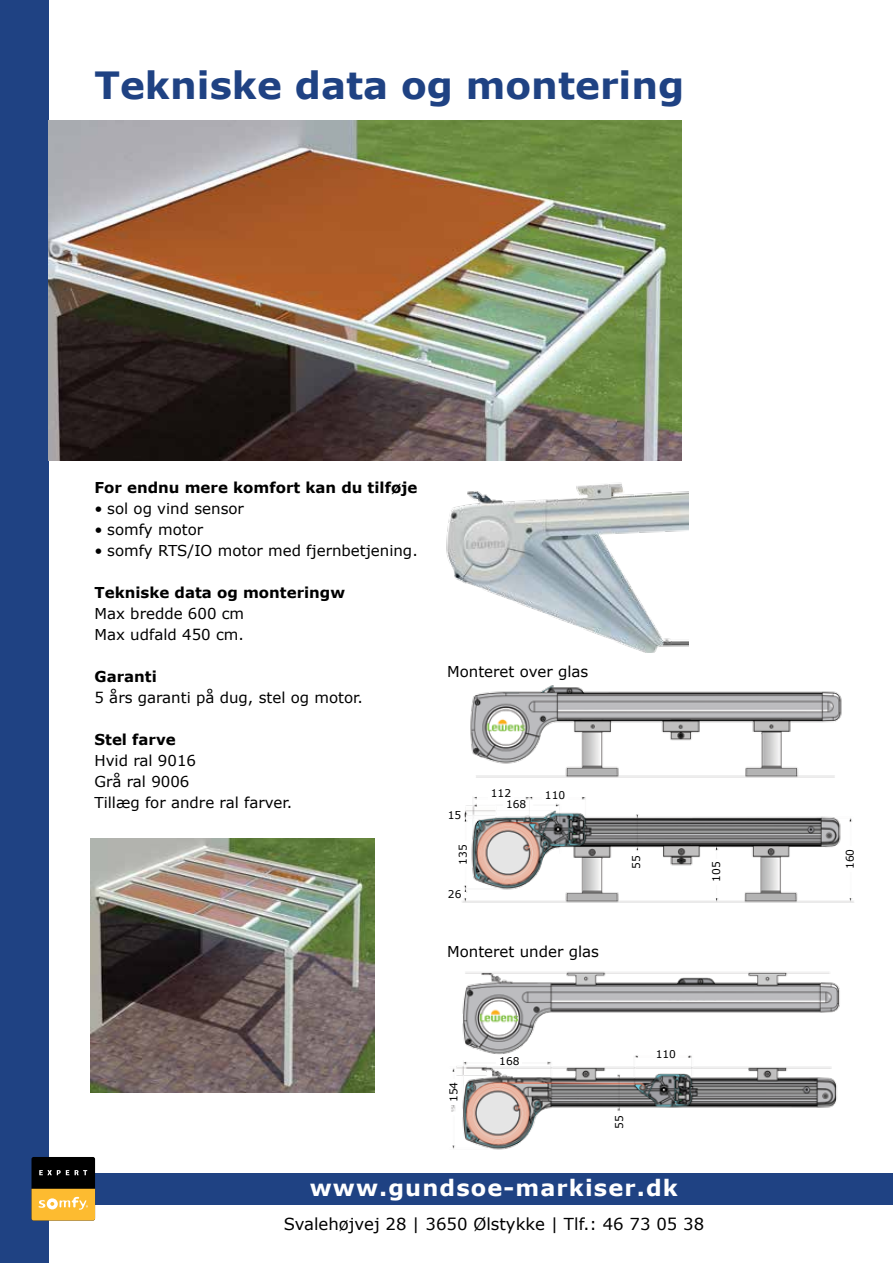
<style>
.page{position:relative;width:893px;height:1263px;background:#fff}
.page>*{position:absolute;margin:0;border:0;box-sizing:border-box;transform-origin:0 0}
.t1{font:700 37.5px "Verdana";color:#1f4283}
.t2{font:700 22.5px "Verdana";letter-spacing:.05em;color:#fff}
.t3{font:16.5px "Verdana";color:#000}
.t4{font:15px/21px "Verdana";color:#000}
.t5{font:700 15px "Verdana";color:#000}
.t6{font:10.65px "Verdana";color:#000}
</style>
<div class="page">
<div style="left:38px;top:1173px;width:855px;height:32px;background:#1f4283"></div>
<div style="left:0;top:0;width:48px;height:1263px;background:#1f4283"></div>
<img style="left:446px;top:482px;width:243px;height:170px">
<img style="left:90px;top:838px;width:284px;height:254px">
<div style="left:32px;top:1157px;width:63px;height:63px;background:#000;border-radius:2px"></div>
<svg style="left:39px;top:1170px;width:30px;height:5px"></svg>
<svg style="left:75px;top:1170px;width:12px;height:5px"></svg>
<svg style="left:32px;top:1189px;width:63px;height:31px;background:#fdc247"></svg>
<img style="left:48px;top:120px;width:633px;height:340px">
<img style="left:462px;top:685px;width:392px;height:218px">
<div style="left:843px;top:846px;width:13px;height:25px;background:#fff"></div>
<div style="left:709px;top:859px;width:14px;height:25px;background:#fff"></div>
<div style="left:542px;top:788px;width:26px;height:13px;background:#fff"></div>
<div style="left:488px;top:787px;width:26px;height:13px;background:#fff"></div>
<div style="left:503px;top:800px;width:26px;height:8px;background:#fff"></div>
<div style="left:456px;top:842px;width:14px;height:25px;background:#fff"></div>
<div style="left:445px;top:808px;width:19px;height:13px;background:#fff"></div>
<div style="left:630px;top:853px;width:13px;height:18px;background:#fff"></div>
<div style="left:445px;top:890px;width:19px;height:8px;background:#fff"></div>
<img style="left:451px;top:971px;width:389px;height:179px">
<div style="left:656px;top:1049px;width:22px;height:14px;background:#fff"></div>
<div style="left:612px;top:1113px;width:14px;height:18px;background:#fff"></div>
<div style="left:447px;top:1079px;width:13px;height:26px;background:#fff"></div>
<div style="left:497px;top:1057px;width:25px;height:8px;background:#fff"></div>
<h1 class="t1" style="left:94px;top:59px;width:591px">Tekniske data og montering</h1>
<p class="t5" style="left:94px;top:477px;width:324px">For endnu mere komfort kan du tilføje</p>
<p class="t4" style="left:94px;top:498px;width:151px">• sol og vind sensor</p>
<p class="t4" style="left:94px;top:519px;width:110px">• somfy motor</p>
<p class="t4" style="left:94px;top:540px;width:325px">• somfy RTS/IO motor med fjernbetjening.</p>
<p class="t5" style="left:94px;top:582px;width:252px">Tekniske data og monteringw</p>
<p class="t4" style="left:94px;top:603px;width:151px">Max bredde 600 cm<br>Max udfald 450 cm.</p>
<p class="t5" style="left:94px;top:666px;width:64px">Garanti</p>
<p class="t4" style="left:94px;top:687px;width:270px">5 års garanti på dug, stel og motor.</p>
<p class="t5" style="left:94px;top:729px;width:83px">Stel farve</p>
<p class="t4" style="left:94px;top:750px;width:199px">Hvid ral 9016<br>Grå ral 9006<br>Tillæg for andre ral farver.</p>
<p class="t4" style="left:447px;top:661px;width:143px">Monteret over glas</p>
<p class="t6" style="left:448px;top:807px;width:15px">15</p>
<p class="t6" style="left:456px;top:864px;width:22px;rotate:-90deg">135</p>
<p class="t6" style="left:448px;top:887px;width:15px">26</p>
<p class="t6" style="left:491px;top:786px;width:22px">112</p>
<p class="t6" style="left:545px;top:787px;width:22px">110</p>
<p class="t6" style="left:506px;top:797px;width:22px">168</p>
<p class="t4" style="left:447px;top:941px;width:153px">Monteret under glas</p>
<p class="t6" style="left:629px;top:869px;width:15px;rotate:-90deg">55</p>
<p class="t6" style="left:709px;top:882px;width:22px;rotate:-90deg">105</p>
<p class="t6" style="left:446px;top:1102px;width:22px;rotate:-90deg">154</p>
<p class="t6" style="left:499px;top:1054px;width:22px">168</p>
<p class="t6" style="left:612px;top:1129px;width:15px;rotate:-90deg">55</p>
<p class="t6" style="left:656px;top:1046px;width:22px">110</p>
<h2 class="t2" style="left:310px;top:1172px;width:370px">www.gundsoe-markiser.dk</h2>
<p class="t3" style="left:284px;top:1212px;width:422px">Svalehøjvej 28 | 3650 Ølstykke | Tlf.: 46 73 05 38</p>
<p class="t6" style="left:842px;top:869px;width:22px;rotate:-90deg">160</p>
</div>
